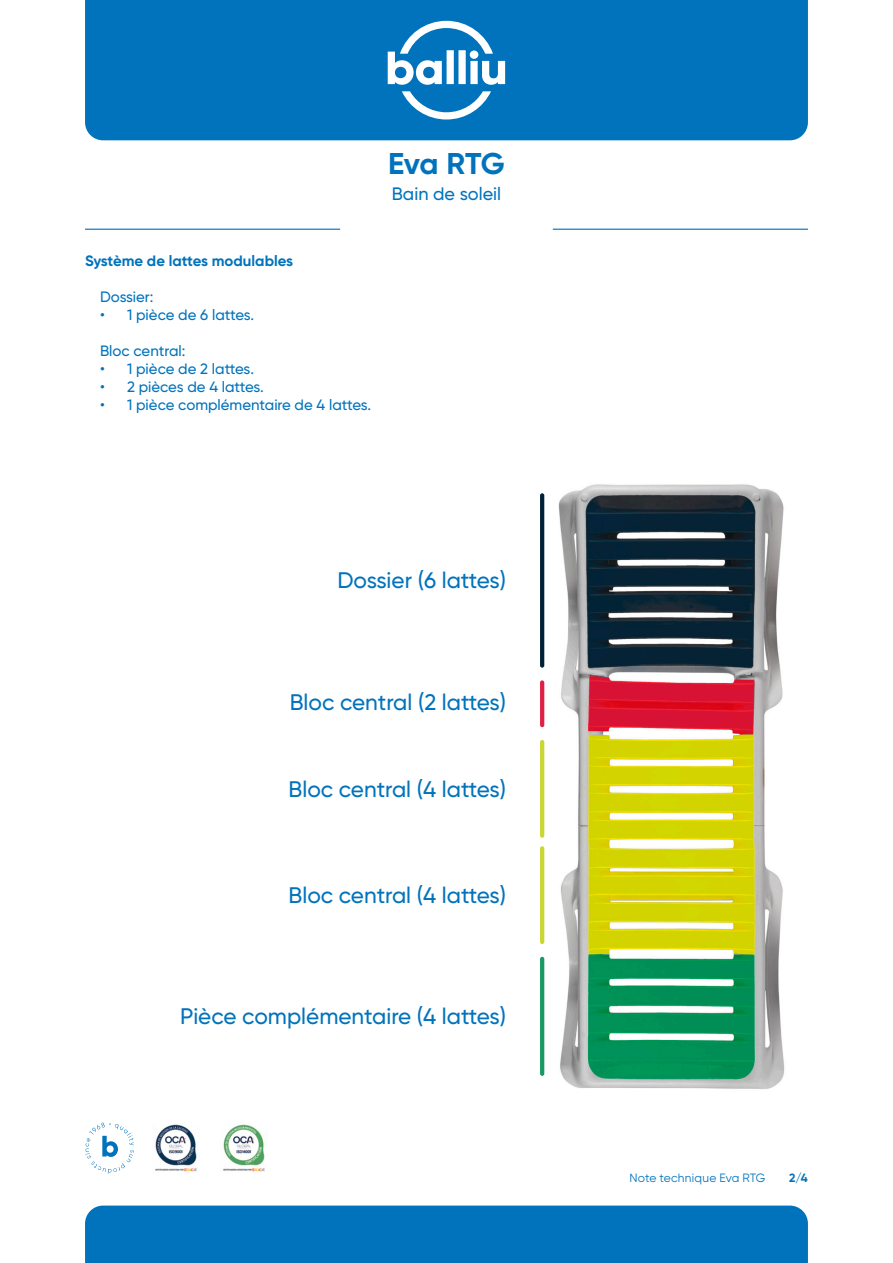
<style>
.page{position:relative;width:893px;height:1263px;background:#fff}
.page>*{position:absolute;margin:0;border:0;box-sizing:border-box;transform-origin:0 0}
.t1{font:700 30px "Gilroy";letter-spacing:-.015em;color:#0073bc}
.t2{font:500 22.5px "Gilroy";color:#0073bc}
.t3{font:500 18px "Gilroy";color:#0073bc}
.t4{font:500 15px "Gilroy";color:#0073bc}
.t5{font:700 15px "Gilroy";color:#0073bc}
.t6{font:12px "Gilroy";letter-spacing:.015em;color:#0073bc}
.t7{font:700 12px "Gilroy";color:#0073bc}
</style>
<div class="page">
<img style="left:544px;top:484px;width:241px;height:605px">
<hr style="left:540px;top:493px;width:4px;height:175px;background:#002236;border-radius:2px">
<hr style="left:540px;top:680px;width:4px;height:47px;background:#df2042;border-radius:2px">
<hr style="left:540px;top:740px;width:4px;height:98px;background:#cad633;border-radius:2px">
<hr style="left:540px;top:846px;width:4px;height:98px;background:#cad633;border-radius:2px">
<hr style="left:540px;top:957px;width:4px;height:119px;background:#179a64;border-radius:2px">
<div style="left:85px;top:0;width:723px;height:140px;background:#0073bc"></div>
<svg style="left:388px;top:21px;width:117px;height:98px"></svg>
<div style="left:85px;top:1205px;width:723px;height:58px;background:#0073bc"></div>
<svg style="left:85px;top:1122px;width:49px;height:52px"></svg>
<img style="left:223px;top:1124px;width:42px;height:48px">
<img style="left:155px;top:1124px;width:42px;height:48px">
<hr style="left:553px;top:229px;width:255px;height:1px;background:#0073bc">
<hr style="left:85px;top:229px;width:255px;height:1px;background:#0073bc">
<h1 class="t1" style="left:388px;top:145px;width:118px">Eva RTG</h1>
<p class="t3" style="left:392px;top:183px;width:111px">Bain de soleil</p>
<p class="t5" style="left:85px;top:251px;width:210px">Système de lattes modulables</p>
<p class="t4" style="left:100px;top:287px;width:55px">Dossier:</p>
<p class="t4" style="left:100px;top:305px;width:156px">• 1 pièce de 6 lattes.</p>
<p class="t4" style="left:100px;top:341px;width:87px">Bloc central:</p>
<p class="t4" style="left:100px;top:359px;width:155px">• 1 pièce de 2 lattes.</p>
<p class="t4" style="left:100px;top:377px;width:165px">• 2 pièces de 4 lattes.</p>
<p class="t4" style="left:100px;top:395px;width:273px">• 1 pièce complémentaire de 4 lattes.</p>
<p class="t2" style="left:337px;top:567px;width:170px">Dossier (6 lattes)</p>
<p class="t2" style="left:290px;top:688px;width:218px">Bloc central (2 lattes)</p>
<p class="t2" style="left:289px;top:775px;width:219px">Bloc central (4 lattes)</p>
<p class="t2" style="left:289px;top:881px;width:219px">Bloc central (4 lattes)</p>
<p class="t2" style="left:180px;top:1002px;width:327px">Pièce complémentaire (4 lattes)</p>
<p class="t6" style="left:629px;top:1170px;width:137px">Note technique Eva RTG</p>
<p class="t7" style="left:789px;top:1170px;width:20px">2/4</p>
</div>
